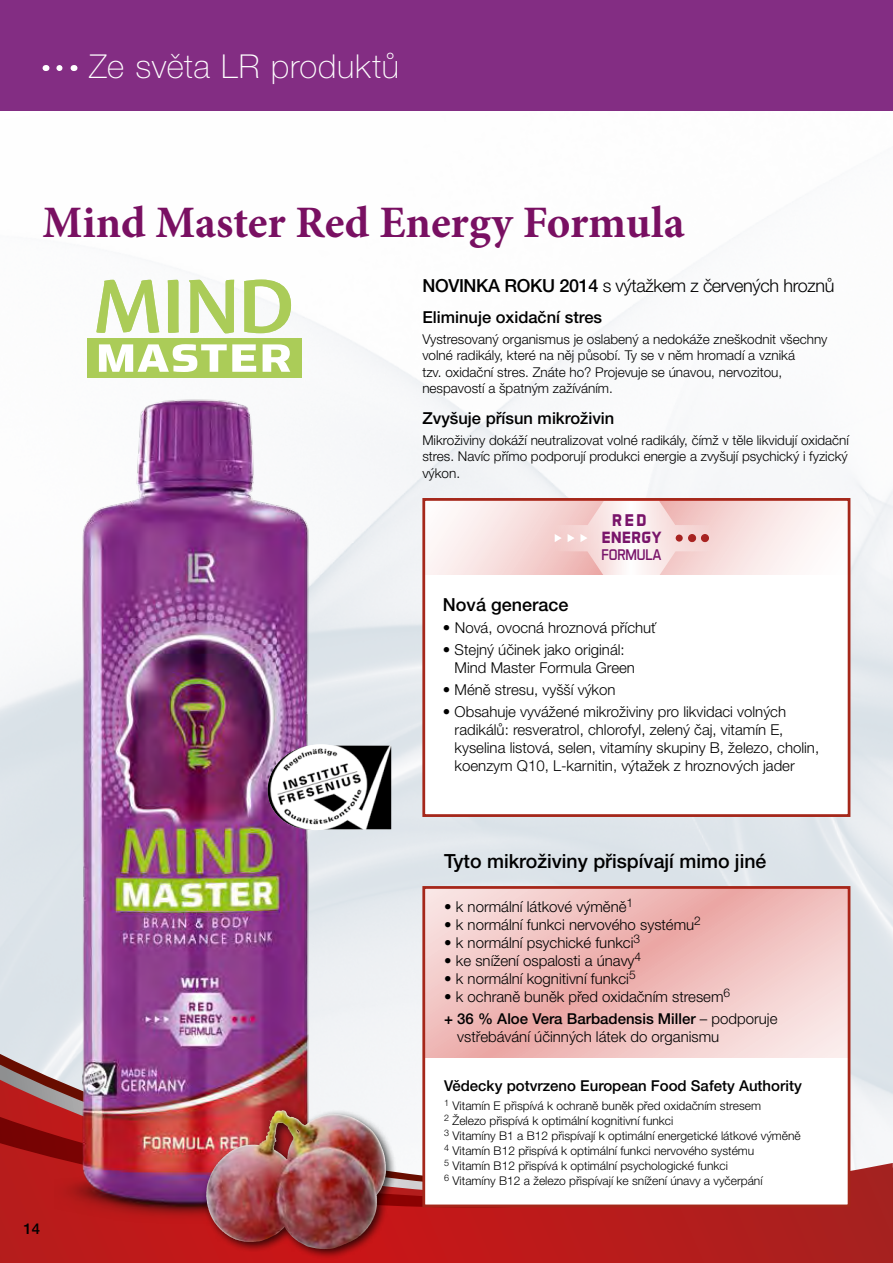
<style>
.page{position:relative;width:893px;height:1263px;background:#fff}
.page>*{position:absolute;margin:0;border:0;box-sizing:border-box;transform-origin:0 0}
.t1{font:700 45px "Minion Pro";color:#791062}
.t2{font:100 33px "Helvetica Neue LT Pro";letter-spacing:.025em;color:#fff}
.t3{font:500 19.5px "Helvetica Neue LT Pro";color:#000}
.t4{font:300 18px "Helvetica Neue LT Pro";letter-spacing:-.02em;color:#000}
.t5{font:500 18px "Helvetica Neue LT Pro";color:#000}
.t6{font:700 17.25px "Aero Matics";color:#79146a}
.t7{font:500 16.5px "Helvetica Neue LT Pro";color:#000}
.t8{font:700 16.5px "Aero Matics";letter-spacing:.025em;color:#79146a}
.t9{font:15.75px "Aero Matics";letter-spacing:-.015em;color:#79146a}
.t10{font:300 15px/18px "Helvetica Neue LT Pro";color:#000}
.t11{font:500 15px "Helvetica Neue LT Pro";color:#000}
.t12{font:300 13.5px/16.5px "Helvetica Neue LT Pro";color:#000}
.t13{font:300 12px/15px "Helvetica Neue LT Pro";color:#000}
.s1{font-weight:500}
</style>
<div class="page">
<img style="left:0;top:250px;width:893px;height:719px">
<svg style="left:0;top:969px;width:893px;height:174px"></svg>
<svg style="left:0;top:1143px;width:893px;height:120px;background:#b72625"></svg>
<div style="left:0;top:0;width:893px;height:111px;background:#832d83"></div>
<div style="left:422px;top:498px;width:428px;height:319px;background:#fff;border:3px solid #a5271a"></div>
<svg style="left:425px;top:501px;width:423px;height:74px"></svg>
<svg style="left:552px;top:501px;width:159px;height:74px"></svg>
<div style="left:88px;top:339px;width:214px;height:39px;background:#abcc58"></div>
<svg style="left:99px;top:344px;width:157px;height:28px"></svg>
<svg style="left:263px;top:344px;width:27px;height:28px"></svg>
<svg style="left:96px;top:280px;width:63px;height:53px"></svg>
<svg style="left:168px;top:280px;width:11px;height:53px"></svg>
<svg style="left:189px;top:280px;width:45px;height:53px"></svg>
<svg style="left:244px;top:280px;width:47px;height:53px"></svg>
<div style="left:422px;top:886px;width:428px;height:321px;background:#fff;border:3px solid #a5271a"></div>
<svg style="left:425px;top:888px;width:423px;height:170px;background:#f0c1bf"></svg>
<img style="left:54px;top:379px;width:273px;height:865px">
<img style="left:295px;top:744px;width:26px;height:6px">
<img style="left:299px;top:744px;width:22px;height:4px">
<div style="left:201px;top:1105px;width:196px;height:155px;background:#000;opacity:.75"></div>
<img style="left:250px;top:1110px;width:32px;height:35px">
<hr style="left:892px;top:0;width:1px;height:111px;background:#d8076f">
<svg style="left:56px;top:65px;width:4px;height:6px"></svg>
<h2 class="t2" style="left:89px;top:47px;width:311px">Ze světa LR produktů</h2>
<h1 class="t1" style="left:43px;top:191px;width:644px">Mind Master Red Energy Formula</h1>
<p class="t5" style="left:422px;top:275px;width:96px">novinka roku</p>
<p class="t4" style="left:559px;top:275px;width:276px"><span class="s1">2014</span> s výtažkem z červených hroznů</p>
<p class="t7" style="left:422px;top:307px;width:181px">Eliminuje oxidační stres</p>
<p class="t12" style="left:422px;top:331px;width:407px">Vystresovaný organismus je oslabený a nedokáže zneškodnit všechny volné radikály, které na něj působí. Ty se v něm hromadí a vzniká<br>tzv. oxidační stres. Znáte ho? Projevuje se únavou, nervozitou, nespavostí a špatným zažíváním.</p>
<p class="t7" style="left:422px;top:408px;width:193px">Zvyšuje přísun mikroživin</p>
<p class="t12" style="left:422px;top:432px;width:428px;text-align:justify">Mikroživiny dokáží neutralizovat volné radikály, čímž v těle likvidují oxidační stres. Navíc přímo podporují produkci energie a zvyšují psychický i fyzický výkon.</p>
<p class="t6" style="left:612px;top:510px;width:36px">RED</p>
<p class="t8" style="left:602px;top:528px;width:61px">ENERGY</p>
<p class="t9" style="left:601px;top:545px;width:61px">FORMULA</p>
<p class="t5" style="left:443px;top:594px;width:127px">Nová generace</p>
<p class="t10" style="left:443px;top:618px;width:216px">• Nová, ovocná hroznová příchuť</p>
<p class="t10" style="left:455px;top:640px;width:182px;text-indent:-12px">• Stejný účinek jako originál:<br>Mind Master Formula Green</p>
<p class="t10" style="left:443px;top:680px;width:174px">• Méně stresu, vyšší výkon</p>
<p class="t10" style="left:455px;top:702px;width:366px;text-indent:-12px">• Obsahuje vyvážené mikroživiny pro likvidaci volných radikálů: resveratrol, chlorofyl, zelený čaj, vitamín E, kyselina listová, selen, vitamíny skupiny B, železo, cholin, koenzym Q10, L-karnitin, výtažek z hroznových jader</p>
<p class="t11" style="left:24px;top:1220px;width:18px">14</p>
<h3 class="t3" style="left:444px;top:850px;width:324px">Tyto mikroživiny přispívají mimo jiné</h3>
<p class="t10" style="left:444px;top:897px;width:191px">• k normální látkové výměně<sup>1</sup></p>
<p class="t10" style="left:444px;top:915px;width:258px">• k normální funkci nervového systému<sup>2</sup></p>
<p class="t10" style="left:444px;top:933px;width:197px">• k normální psychické funkci<sup>3</sup></p>
<p class="t10" style="left:444px;top:951px;width:199px">• ke snížení ospalosti a únavy<sup>4</sup></p>
<p class="t10" style="left:444px;top:969px;width:193px">• k normální kognitivní funkci<sup>5</sup></p>
<p class="t10" style="left:444px;top:985px;width:335px;line-height:22.2px">• k ochraně buněk před oxidačním stresem<sup>6<br></sup><span class="s1">+ 36 % Aloe Vera Barbadensis Miller</span> – podporuje</p>
<p class="t10" style="left:457px;top:1027px;width:264px">vstřebávání účinných látek do organismu</p>
<p class="t11" style="left:444px;top:1076px;width:359px">Vědecky potvrzeno European Food Safety Authority</p>
<p class="t13" style="left:444px;top:1098px;width:358px"><sup>1</sup> Vitamín E přispívá k ochraně buněk před oxidačním stresem<br><sup>2</sup> Železo přispívá k optimální kognitivní funkci<br><sup>3</sup> Vitamíny B1 a B12 přispívají k optimální energetické látkové výměně <sup>4</sup> Vitamín B12 přispívá k optimální funkci nervového systému<br><sup>5</sup> Vitamín B12 přispívá k optimální psychologické funkci<br><sup>6</sup> Vitamíny B12 a železo přispívají ke snížení únavy a vyčerpání</p>
</div>
